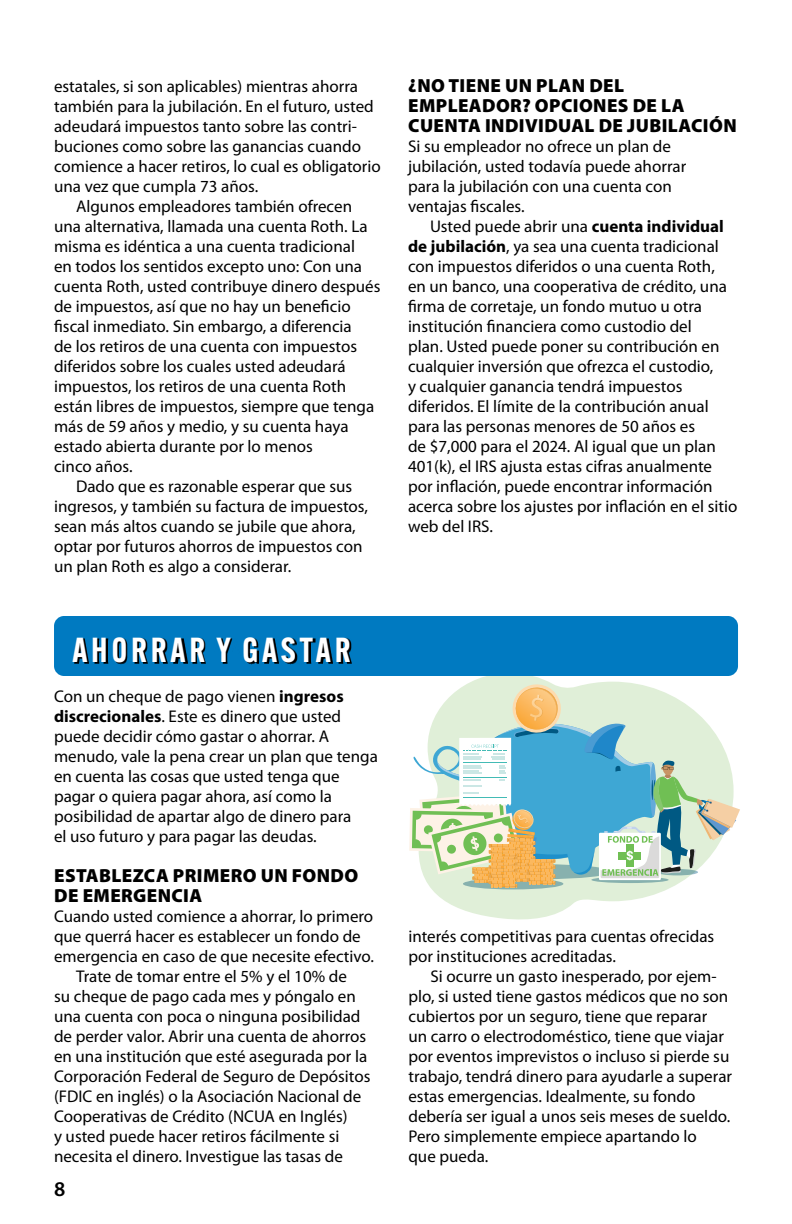
<style>
.page{position:relative;width:792px;height:1224px;background:#fff}
.page>*{position:absolute;margin:0;border:0;box-sizing:border-box;transform-origin:0 0}
.t1{font:600 34px "Alternate Gothic ATF";letter-spacing:.11em;color:#fff}
.t2{font:600 21px "Myriad Pro";color:#000}
.t3{font:900 19px/20px "Myriad Pro";letter-spacing:.02em;color:#000}
.t4{font:17px/20px "Myriad Pro";color:#000}
.s1{font-weight:700}
</style>
<div class="page">
<svg style="left:430px;top:674px;width:304px;height:246px"></svg>
<svg style="left:463px;top:878px;width:100px;height:11px"></svg>
<svg style="left:409px;top:681px;width:331px;height:206px"></svg>
<div style="left:54px;top:616px;width:684px;height:60px;background:#007ac1;border-radius:10px"></div>
<svg style="left:74px;top:638px;width:278px;height:27px"></svg>
<p class="t4" style="left:54px;top:77px;width:306px">estatales, si son aplicables) mientras ahorra</p>
<p class="t4" style="left:54px;top:97px;width:321px">también para la jubilación. En el futuro, usted</p>
<p class="t4" style="left:54px;top:117px;width:305px">adeudará impuestos tanto sobre las contri-</p>
<p class="t4" style="left:54px;top:137px;width:309px">buciones como sobre las ganancias cuando</p>
<p class="t4" style="left:54px;top:157px;width:328px">comience a hacer retiros, lo cual es obligatorio</p>
<p class="t4" style="left:54px;top:177px;width:206px">una vez que cumpla 73 años.</p>
<p class="t4" style="left:76px;top:197px;width:278px">Algunos empleadores también ofrecen</p>
<p class="t4" style="left:54px;top:217px;width:315px">una alternativa, llamada una cuenta Roth. La</p>
<p class="t4" style="left:54px;top:237px;width:303px">misma es idéntica a una cuenta tradicional</p>
<p class="t4" style="left:54px;top:257px;width:310px">en todos los sentidos excepto uno: Con una</p>
<p class="t4" style="left:54px;top:277px;width:328px">cuenta Roth, usted contribuye dinero después</p>
<p class="t4" style="left:54px;top:297px;width:298px">de impuestos, así que no hay un beneficio</p>
<p class="t4" style="left:54px;top:317px;width:299px">fiscal inmediato. Sin embargo, a diferencia</p>
<p class="t4" style="left:54px;top:337px;width:305px">de los retiros de una cuenta con impuestos</p>
<p class="t4" style="left:54px;top:357px;width:293px">diferidos sobre los cuales usted adeudará</p>
<p class="t4" style="left:54px;top:377px;width:294px">impuestos, los retiros de una cuenta Roth</p>
<p class="t4" style="left:54px;top:397px;width:322px">están libres de impuestos, siempre que tenga</p>
<p class="t4" style="left:54px;top:417px;width:296px">más de 59 años y medio, y su cuenta haya</p>
<p class="t4" style="left:54px;top:437px;width:260px">estado abierta durante por lo menos</p>
<p class="t4" style="left:54px;top:457px;width:80px">cinco años.</p>
<p class="t4" style="left:76px;top:477px;width:278px">Dado que es razonable esperar que sus</p>
<p class="t4" style="left:54px;top:497px;width:316px">ingresos, y también su factura de impuestos,</p>
<p class="t4" style="left:54px;top:517px;width:303px">sean más altos cuando se jubile que ahora,</p>
<p class="t4" style="left:54px;top:537px;width:310px">optar por futuros ahorros de impuestos con</p>
<p class="t4" style="left:54px;top:557px;width:239px">un plan Roth es algo a considerar.</p>
<h1 class="t1" style="left:72px;top:628px;width:280px">AHORRAR Y GASTAR</h1>
<p class="t4" style="left:54px;top:687px;width:325px">Con un cheque de pago vienen <span class="s1">ingresos discrecionales</span>. Este es dinero que usted puede decidir cómo gastar o ahorrar. A menudo, vale la pena crear un plan que tenga en cuenta las cosas que usted tenga que pagar o quiera pagar ahora, así como la posibilidad de apartar algo de dinero para<br>el uso futuro y para pagar las deudas.</p>
<p class="t3" style="left:54px;top:866px;width:306px">ESTABLEZCA PRIMERO UN FONDO<br>DE EMERGENCIA</p>
<p class="t4" style="left:54px;top:907px;width:321px">Cuando usted comience a ahorrar, lo primero</p>
<p class="t4" style="left:54px;top:927px;width:308px">que querrá hacer es establecer un fondo de</p>
<p class="t4" style="left:54px;top:947px;width:322px">emergencia en caso de que necesite efectivo.</p>
<p class="t4" style="left:76px;top:967px;width:272px">Trate de tomar entre el 5% y el 10% de</p>
<p class="t4" style="left:54px;top:987px;width:303px">su cheque de pago cada mes y póngalo en</p>
<p class="t4" style="left:54px;top:1007px;width:308px">una cuenta con poca o ninguna posibilidad</p>
<p class="t4" style="left:54px;top:1027px;width:314px">de perder valor. Abrir una cuenta de ahorros</p>
<p class="t4" style="left:54px;top:1047px;width:315px">en una institución que esté asegurada por la</p>
<p class="t4" style="left:54px;top:1067px;width:318px">Corporación Federal de Seguro de Depósitos</p>
<p class="t4" style="left:54px;top:1087px;width:309px">(FDIC en inglés) o la Asociación Nacional de</p>
<p class="t4" style="left:54px;top:1107px;width:295px">Cooperativas de Crédito (NCUA en Inglés)</p>
<p class="t4" style="left:54px;top:1127px;width:287px">y usted puede hacer retiros fácilmente si</p>
<p class="t4" style="left:54px;top:1147px;width:290px">necesita el dinero. Investigue las tasas de</p>
<p class="t2" style="left:54px;top:1176px;width:13px">8</p>
<p class="t3" style="left:408px;top:76px;width:330px">¿NO TIENE UN PLAN DEL<br>EMPLEADOR? OPCIONES DE LA<br>CUENTA INDIVIDUAL DE JUBILACIÓN</p>
<p class="t4" style="left:408px;top:137px;width:280px">Si su empleador no ofrece un plan de jubilación, usted todavía puede ahorrar para la jubilación con una cuenta con ventajas fiscales.</p>
<p class="t4" style="left:408px;top:217px;width:331px;text-indent:22px">Usted puede abrir una <span class="s1">cuenta individual de jubilación</span>, ya sea una cuenta tradicional con impuestos diferidos o una cuenta Roth,<br>en un banco, una cooperativa de crédito, una firma de corretaje, un fondo mutuo u otra institución financiera como custodio del<br>plan. Usted puede poner su contribución en cualquier inversión que ofrezca el custodio,<br>y cualquier ganancia tendrá impuestos diferidos. El límite de la contribución anual para las personas menores de 50 años es<br>de $7,000 para el 2024. Al igual que un plan 401(k), el IRS ajusta estas cifras anualmente por inflación, puede encontrar información acerca sobre los ajustes por inflación en el sitio web del IRS.</p>
<p class="t4" style="left:408px;top:927px;width:307px">interés competitivas para cuentas ofrecidas por instituciones acreditadas.</p>
<p class="t4" style="left:408px;top:967px;width:325px;text-indent:22px">Si ocurre un gasto inesperado, por ejem&shy;plo, si usted tiene gastos médicos que no son cubiertos por un seguro, tiene que reparar<br>un carro o electrodoméstico, tiene que viajar por eventos imprevistos o incluso si pierde su trabajo, tendrá dinero para ayudarle a superar estas emergencias. Idealmente, su fondo debería ser igual a unos seis meses de sueldo.<br>Pero simplemente empiece apartando lo<br>que pueda.</p>
</div>
